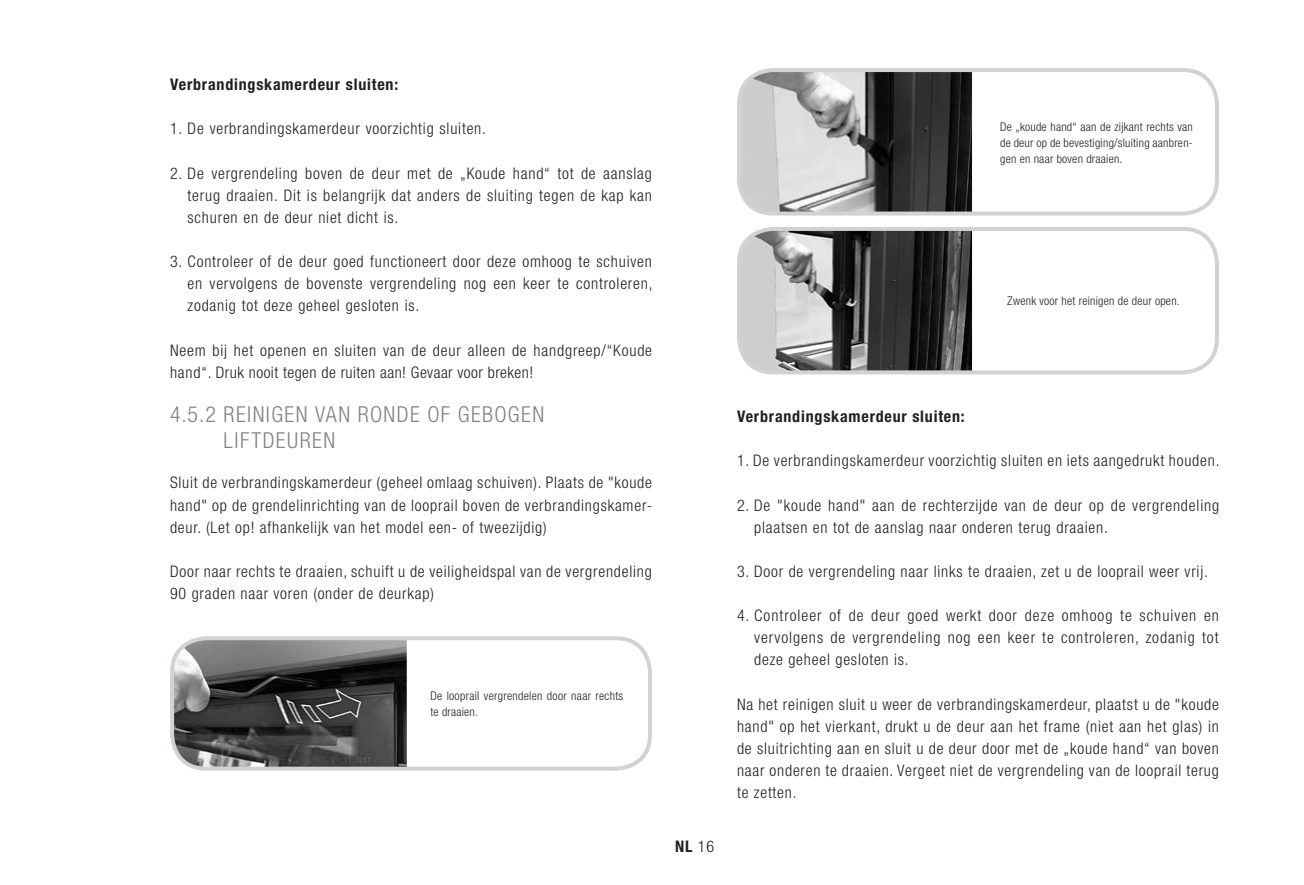
<style>
.page{position:relative;width:1304px;height:885px;background:#fff}
.page>*{position:absolute;margin:0;border:0;box-sizing:border-box;transform-origin:0 0}
.t1{font:300 condensed 22px/26px "Helvetica Neue";letter-spacing:.065em;color:#808285}
.t2{font:300 condensed 16px/22.2px "Helvetica Neue";letter-spacing:.05em;color:#231f20;text-align:justify}
.t3{font:700 condensed 16px "Helvetica Neue";letter-spacing:.05em;color:#231f20}
.t4{font:300 condensed 12px/16px "Helvetica Neue";letter-spacing:.02em;color:#231f20}
.s1{font-weight:300}
</style>
<div class="page">
<img style="left:175px;top:641px;width:232px;height:127px">
<div style="left:170px;top:636px;width:482px;height:134px;border:4px solid #d1d2d4;border-radius:34px"></div>
<img style="left:742px;top:73px;width:230px;height:140px">
<div style="left:737px;top:68px;width:482px;height:147px;border:4px solid #d1d2d4;border-radius:34px"></div>
<img style="left:742px;top:232px;width:230px;height:140px">
<div style="left:737px;top:227px;width:482px;height:147px;border:4px solid #d1d2d4;border-radius:34px"></div>
<p class="t3" style="left:170px;top:75px;width:230px">Verbrandingskamerdeur sluiten:</p>
<p class="t2" style="left:170px;top:117px;width:317px">1. De verbrandingskamerdeur voorzichtig sluiten.</p>
<p class="t2" style="left:188px;top:162px;width:466px;text-indent:-18px">2. De vergrendeling boven de deur met de „Koude hand“ tot de aanslag terug draaien. Dit is belangrijk dat anders de sluiting tegen de kap kan schuren en de deur niet dicht is.</p>
<p class="t2" style="left:188px;top:250px;width:466px;text-indent:-18px">3. Controleer of de deur goed functioneert door deze omhoog te schuiven en vervolgens de bovenste vergrendeling nog een keer te controleren, zodanig tot deze geheel gesloten is.</p>
<p class="t2" style="left:170px;top:339px;width:484px">Neem bij het openen en sluiten van de deur alleen de handgreep/“Koude hand“. Druk nooit tegen de ruiten aan! Gevaar voor breken!</p>
<h1 class="t1" style="left:224px;top:401px;width:322px;text-indent:-54px">4.5.2 REINIGEN VAN RONDE OF GEBOGEN<br>LIFTDEUREN</h1>
<p class="t2" style="left:170px;top:471px;width:483px">Sluit de verbrandingskamerdeur (geheel omlaag schuiven). Plaats de "koude hand" op de grendelinrichting van de looprail boven de verbrandingskamer&shy;deur. (Let op! afhankelijk van het model een- of tweezijdig)</p>
<p class="t2" style="left:170px;top:560px;width:483px">Door naar rechts te draaien, schuift u de veiligheidspal van de vergrendeling<br>90 graden naar voren (onder de deurkap)</p>
<p class="t4" style="left:430px;top:687px;width:194px">De looprail vergrendelen door naar rechts te draaien.</p>
<p class="t4" style="left:1000px;top:118px;width:194px;text-align:justify">De „koude hand“ aan de zijkant rechts van de deur op de bevestiging/sluiting aanbren&shy;gen en naar boven draaien.</p>
<p class="t4" style="left:1007px;top:293px;width:174px">Zwenk voor het reinigen de deur open.</p>
<p class="t3" style="left:675px;top:836px;width:40px">NL <span class="s1">16</span></p>
<p class="t3" style="left:737px;top:406px;width:229px">Verbrandingskamerdeur sluiten:</p>
<p class="t2" style="left:737px;top:449px;width:484px">1. De verbrandingskamerdeur voorzichtig sluiten en iets aangedrukt houden.</p>
<p class="t2" style="left:754px;top:493px;width:466px;text-indent:-17px">2. De "koude hand" aan de rechterzijde van de deur op de vergrendeling plaatsen en tot de aanslag naar onderen terug draaien.</p>
<p class="t2" style="left:737px;top:560px;width:472px">3. Door de vergrendeling naar links te draaien, zet u de looprail weer vrij.</p>
<p class="t2" style="left:754px;top:604px;width:466px;text-indent:-17px">4. Controleer of de deur goed werkt door deze omhoog te schuiven en vervolgens de vergrendeling nog een keer te controleren, zodanig tot deze geheel gesloten is.</p>
<p class="t2" style="left:737px;top:692px;width:483px">Na het reinigen sluit u weer de verbrandingskamerdeur, plaatst u de "koude hand" op het vierkant, drukt u de deur aan het frame (niet aan het glas) in de sluitrichting aan en sluit u de deur door met de „koude hand“ van boven naar onderen te draaien. Vergeet niet de vergrendeling van de looprail terug te zetten.</p>
</div>
